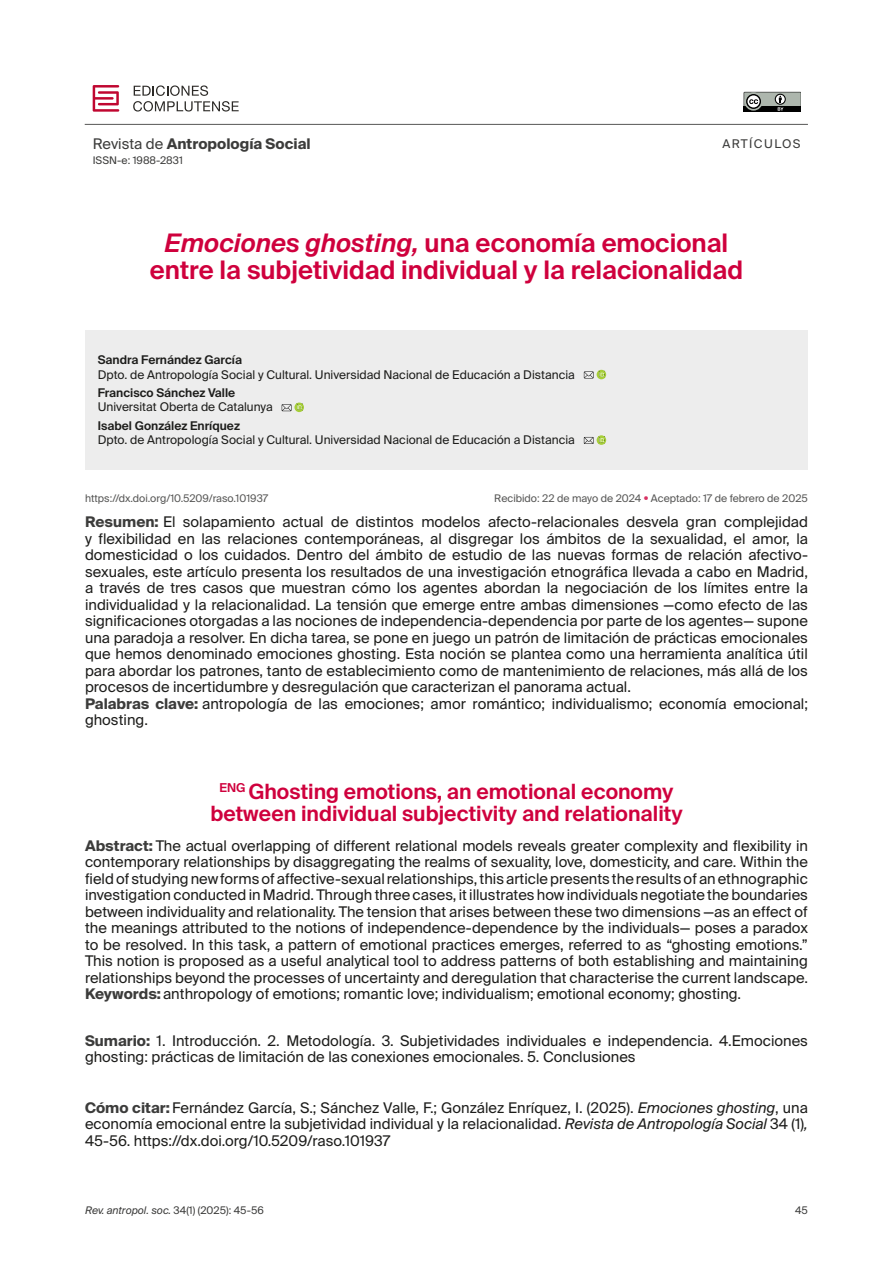
<style>
.page{position:relative;width:893px;height:1263px;background:#fff}
.page>*{position:absolute;margin:0;border:0;box-sizing:border-box;transform-origin:0 0}
.t1{font:600 25.5px/27px "Suisse Intl";color:#cf003d;text-align:center}
.t2{font:600 21px/22.5px "Suisse Intl";color:#cf003d;text-align:center}
.t3{font:14.7px/16.5px "Suisse Intl";color:#1d1d1b}
.t4{font:700 14.7px "Suisse Intl";color:#3c3c3b}
.t5{font:12px "Suisse Intl";color:#1d1d1b}
.t6{font:600 12px "Suisse Intl";color:#1d1d1b}
.t7{font:12px "Suisse Intl";letter-spacing:.12em;color:#3c3c3b}
.t8{font:10.5px "Suisse Intl";color:#575756}
.t9{font:italic 10.5px "Suisse Intl";color:#3c3c3b}
.t10{font:10.5px "Suisse Intl";color:#3c3c3b}
.s1{font-weight:400}
.s2{font-style:italic}
.s3{color:#d83364}
.s4{font-weight:700;color:#3c3c3b}
.s5{font-style:normal}
</style>
<div class="page">
<hr style="left:85px;top:124px;width:723px;height:1px;background:#575756">
<svg style="left:744px;top:92px;width:56px;height:19px"></svg>
<svg style="left:93px;top:85px;width:26px;height:26px"></svg>
<svg style="left:133px;top:85px;width:106px;height:26px"></svg>
<div style="left:85px;top:330px;width:723px;height:139px;background:#ededed"></div>
<svg style="left:584px;top:370px;width:22px;height:9px"></svg>
<svg style="left:282px;top:403px;width:22px;height:9px"></svg>
<svg style="left:584px;top:435px;width:22px;height:10px"></svg>
<p class="t4" style="left:93px;top:135px;width:219px"><span class="s1">Revista de</span> Antropología Social</p>
<p class="t10" style="left:93px;top:154px;width:92px">ISSN-e: 1988-2831</p>
<p class="t7" style="left:722px;top:136px;width:80px">ARTÍCULOS</p>
<h1 class="t1" style="left:150px;top:229px;width:595px"><span class="s2">Emociones ghosting,</span> una economía emocional entre la subjetividad individual y la relacionalidad</h1>
<p class="t6" style="left:98px;top:353px;width:146px">Sandra Fernández García</p>
<p class="t5" style="left:98px;top:367px;width:479px">Dpto. de Antropología Social y Cultural. Universidad Nacional de Educación a Distancia</p>
<p class="t6" style="left:98px;top:386px;width:139px">Francisco Sánchez Valle</p>
<p class="t5" style="left:98px;top:400px;width:176px">Universitat Oberta de Catalunya</p>
<p class="t6" style="left:98px;top:419px;width:144px">Isabel González Enríquez</p>
<p class="t5" style="left:98px;top:433px;width:479px">Dpto. de Antropología Social y Cultural. Universidad Nacional de Educación a Distancia</p>
<p class="t8" style="left:85px;top:492px;width:185px">https://dx.doi.org/10.5209/raso.101937</p>
<p class="t8" style="left:494px;top:492px;width:315px">Recibido: 22 de mayo de 2024 <span class="s3">•</span> Aceptado: 17 de febrero de 2025</p>
<p class="t3" style="left:85px;top:514px;width:724px"><span class="s4">Resumen:</span> El solapamiento actual de distintos modelos afecto-relacionales desvela gran complejidad y flexibilidad en las relaciones contemporáneas, al disgregar los ámbitos de la sexualidad, el amor, la domesticidad o los cuidados. Dentro del ámbito de estudio de las nuevas formas de relación afectivo&shy;sexuales, este artículo presenta los resultados de una investigación etnográfica llevada a cabo en Madrid, a través de tres casos que muestran cómo los agentes abordan la negociación de los límites entre la individualidad y la relacionalidad. La tensión que emerge entre ambas dimensiones —como efecto de las significaciones otorgadas a las nociones de independencia-dependencia por parte de los agentes— supone una paradoja a resolver. En dicha tarea, se pone en juego un patrón de limitación de prácticas emocionales que hemos denominado emociones ghosting. Esta noción se plantea como una herramienta analítica útil para abordar los patrones, tanto de establecimiento como de mantenimiento de relaciones, más allá de los procesos de incertidumbre y desregulación que caracterizan el panorama actual.<br><span class="s4">Palabras clave:</span> antropología de las emociones; amor romántico; individualismo; economía emocional; ghosting.</p>
<h2 class="t2" style="left:210px;top:780px;width:474px"><sup>ENG</sup> Ghosting emotions, an emotional economy between individual subjectivity and relationality</h2>
<p class="t3" style="left:85px;top:837px;width:724px;text-align:justify"><span class="s4">Abstract:</span> The actual overlapping of different relational models reveals greater complexity and flexibility in contemporary relationships by disaggregating the realms of sexuality, love, domesticity, and care. Within the field of studying new forms of affective-sexual relationships, this article presents the results of an ethnographic investigation conducted in Madrid. Through three cases, it illustrates how individuals negotiate the boundaries between individuality and relationality. The tension that arises between these two dimensions —as an effect of the meanings attributed to the notions of independence-dependence by the individuals— poses a paradox to be resolved. In this task, a pattern of emotional practices emerges, referred to as “ghosting emotions.” This notion is proposed as a useful analytical tool to address patterns of both establishing and maintaining relationships beyond the processes of uncertainty and deregulation that characterise the current landscape.<br><span class="s4">Keywords:</span>anthropology of emotions; romantic love; individualism; emotional economy; ghosting.</p>
<p class="t3" style="left:85px;top:1032px;width:724px"><span class="s4">Sumario:</span> 1. Introducción. 2. Metodología. 3. Subjetividades individuales e independencia. 4.Emociones ghosting: prácticas de limitación de las conexiones emocionales. 5. Conclusiones</p>
<p class="t3" style="left:85px;top:1099px;width:724px;text-align:justify"><span class="s4">Cómo citar:</span> Fernández García, S.; Sánchez Valle, F.; González Enríquez, I. (2025). <span class="s2">Emociones ghosting</span>, una economía emocional entre la subjetividad individual y la relacionalidad. <span class="s2">Revista de Antropología Social</span> 34 (1)<span class="s2">, </span>45-56. https://dx.doi.org/10.5209/raso.101937</p>
<p class="t9" style="left:85px;top:1204px;width:180px">Rev. antropol. soc. <span class="s5">34(1) (2025): 45-56</span></p>
<p class="t10" style="left:795px;top:1204px;width:14px">45</p>
</div>
